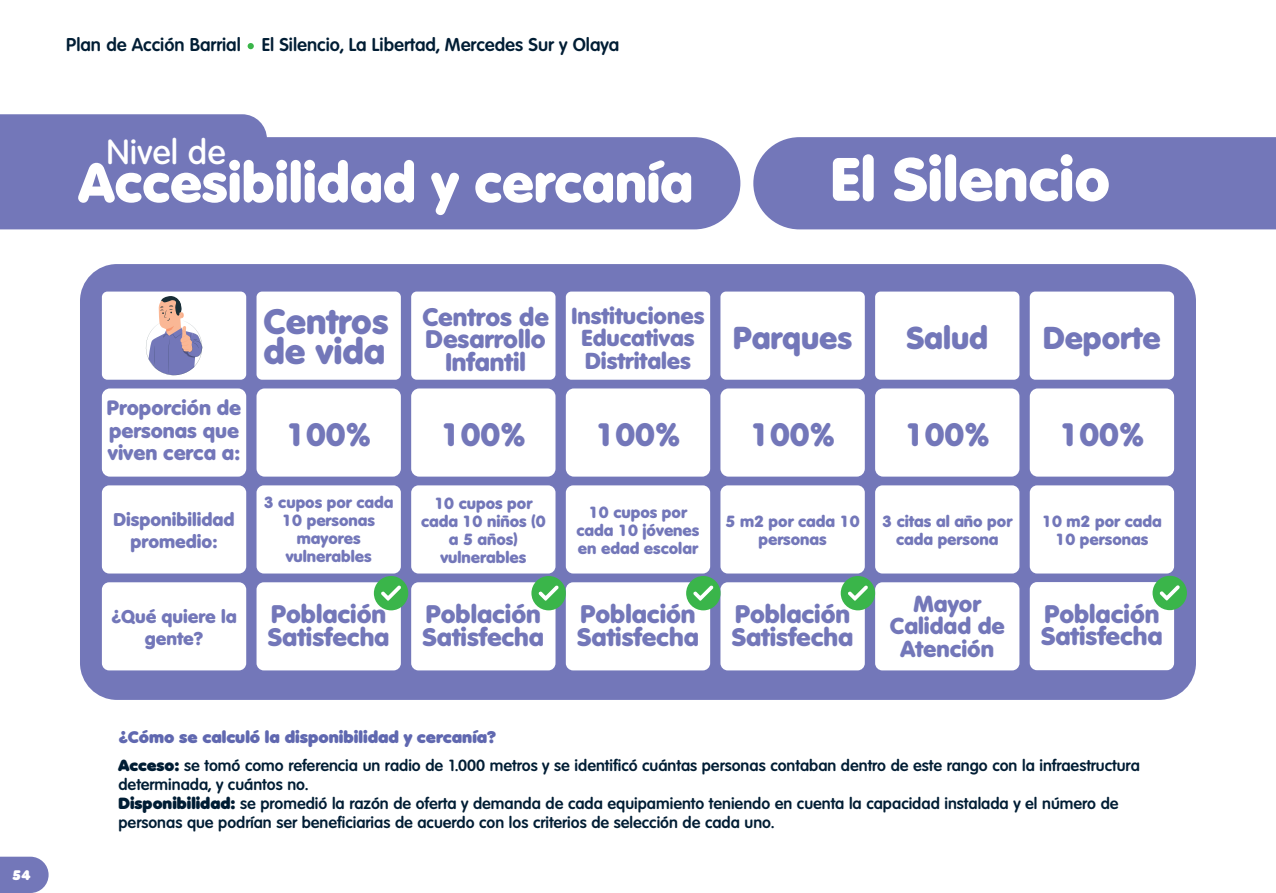
<style>
.page{position:relative;width:1276px;height:893px;background:#fff}
.page>*{position:absolute;margin:0;border:0;box-sizing:border-box;transform-origin:0 0}
.t1{font:800 59.4px "Volkswagen Serial";color:#fff}
.t2{font:800 54px "Volkswagen Serial";color:#fff}
.t3{font:800 35.1px "Volkswagen Serial";color:#7377b9}
.t4{font:800 34.43px "Volkswagen Serial";color:#7377b9}
.t5{font:500 33.75px "Volkswagen Serial";color:#fff}
.t6{font:800 31.5px "Volkswagen Serial";color:#7377b9}
.t7{font:800 30.82px "Volkswagen Serial";color:#7377b9}
.t8{font:800 24.75px/22.5px "Volkswagen Serial";color:#7377b9}
.t9{font:800 22.5px/22.5px "Volkswagen Serial";color:#7377b9;text-align:center}
.t10{font:800 20.25px/22.5px "Volkswagen Serial";color:#7377b9;text-align:justify}
.t11{font:700 18px "Volkswagen Serial";color:#001d34}
.t12{font:800 18px/22.5px "Volkswagen Serial";color:#7377b9;text-align:center}
.t13{font:900 16.43px "Volkswagen Serial";color:#6068b0}
.t14{font:700 15.75px/18.9px "Volkswagen Serial";color:#001d34}
.t15{font:800 15.75px/18px "Volkswagen Serial";color:#7377b9;text-align:center}
.t16{font:900 13.5px "Volkswagen Serial";color:#fff}
.s1{font-weight:900}
</style>
<div class="page">
<div style="left:0;top:137px;width:740px;height:92px;background:#7377b9"></div>
<div style="left:0;top:114px;width:267px;height:93px;background:#7377b9"></div>
<div style="left:753px;top:137px;width:523px;height:92px;background:#7377b9"></div>
<svg style="left:0;top:857px;width:49px;height:36px;background:#7f82bf"></svg>
<div style="left:80px;top:264px;width:1116px;height:436px;background:#7377b9;border-radius:37px"></div>
<div style="left:102px;top:292px;width:144px;height:88px;background:#fff;border-radius:6px"></div>
<svg style="left:146px;top:296px;width:56px;height:84px"></svg>
<div style="left:256px;top:292px;width:145px;height:88px;background:#fff;border-radius:6px"></div>
<div style="left:411px;top:292px;width:144px;height:88px;background:#fff;border-radius:6px"></div>
<div style="left:566px;top:292px;width:144px;height:88px;background:#fff;border-radius:6px"></div>
<div style="left:720px;top:292px;width:145px;height:88px;background:#fff;border-radius:6px"></div>
<div style="left:875px;top:292px;width:144px;height:88px;background:#fff;border-radius:6px"></div>
<div style="left:1029px;top:292px;width:145px;height:88px;background:#fff;border-radius:6px"></div>
<div style="left:102px;top:388px;width:144px;height:89px;background:#fff;border-radius:8px"></div>
<div style="left:256px;top:388px;width:145px;height:89px;background:#fff;border-radius:8px"></div>
<div style="left:411px;top:388px;width:144px;height:89px;background:#fff;border-radius:8px"></div>
<div style="left:566px;top:388px;width:144px;height:89px;background:#fff;border-radius:8px"></div>
<div style="left:720px;top:388px;width:145px;height:89px;background:#fff;border-radius:8px"></div>
<div style="left:875px;top:388px;width:144px;height:89px;background:#fff;border-radius:8px"></div>
<div style="left:1029px;top:388px;width:145px;height:89px;background:#fff;border-radius:8px"></div>
<div style="left:102px;top:485px;width:144px;height:88px;background:#fff;border-radius:7px"></div>
<div style="left:256px;top:485px;width:145px;height:88px;background:#fff;border-radius:7px"></div>
<div style="left:411px;top:485px;width:144px;height:88px;background:#fff;border-radius:7px"></div>
<div style="left:566px;top:485px;width:144px;height:88px;background:#fff;border-radius:7px"></div>
<div style="left:720px;top:485px;width:145px;height:88px;background:#fff;border-radius:7px"></div>
<div style="left:875px;top:485px;width:144px;height:88px;background:#fff;border-radius:7px"></div>
<div style="left:1029px;top:485px;width:145px;height:88px;background:#fff;border-radius:7px"></div>
<div style="left:102px;top:582px;width:144px;height:88px;background:#fff;border-radius:7px"></div>
<div style="left:256px;top:582px;width:145px;height:88px;background:#fff;border-radius:7px"></div>
<div style="left:411px;top:582px;width:144px;height:88px;background:#fff;border-radius:7px"></div>
<div style="left:566px;top:582px;width:144px;height:88px;background:#fff;border-radius:7px"></div>
<div style="left:720px;top:582px;width:145px;height:88px;background:#fff;border-radius:7px"></div>
<div style="left:875px;top:582px;width:144px;height:88px;background:#fff;border-radius:7px"></div>
<div style="left:1029px;top:582px;width:145px;height:88px;background:#fff;border-radius:7px"></div>
<div style="left:374px;top:576px;width:34px;height:34px;background:#3ab54a;border-radius:50%"></div>
<svg style="left:381px;top:585px;width:20px;height:16px"></svg>
<div style="left:531px;top:576px;width:35px;height:34px;background:#3ab54a;border-radius:50%"></div>
<svg style="left:538px;top:585px;width:21px;height:16px"></svg>
<div style="left:840px;top:576px;width:35px;height:34px;background:#3ab54a;border-radius:50%"></div>
<svg style="left:848px;top:585px;width:20px;height:16px"></svg>
<div style="left:1152px;top:576px;width:35px;height:34px;background:#3ab54a;border-radius:50%"></div>
<svg style="left:1159px;top:585px;width:20px;height:16px"></svg>
<div style="left:686px;top:576px;width:34px;height:34px;background:#3ab54a;border-radius:50%"></div>
<svg style="left:693px;top:585px;width:20px;height:16px"></svg>
<svg style="left:248px;top:43px;width:6px;height:6px"></svg>
<p class="t16" style="left:12px;top:867px;width:20px">54</p>
<p class="t11" style="left:66px;top:34px;width:554px">Plan de Acción Barrial El Silencio, La Libertad, Mercedes Sur y Olaya</p>
<h3 class="t5" style="left:107px;top:132px;width:121px">Nivel de</h3>
<h2 class="t2" style="left:79px;top:149px;width:616px">Accesibilidad y cercanía</h2>
<h1 class="t1" style="left:830px;top:142px;width:281px">El Silencio</h1>
<p class="t10" style="left:107px;top:396px;width:136px">Proporción de personas que viven cerca a:</p>
<p class="t12" style="left:113px;top:508px;width:123px">Disponibilidad promedio:</p>
<p class="t12" style="left:111px;top:605px;width:127px">¿Qué quiere la gente?</p>
<h3 class="t4" style="left:263px;top:300px;width:126px">Centros</h3>
<h3 class="t3" style="left:263px;top:329px;width:123px">de vida</h3>
<h3 class="t8" style="left:422px;top:305px;width:128px;text-align:center">Centros de<br>Desarrollo<br>Infantil</h3>
<h3 class="t9" style="left:571px;top:304px;width:134px">Instituciones<br>Educativas<br>Distritales</h3>
<h3 class="t7" style="left:733px;top:318px;width:121px">Parques</h3>
<h3 class="t7" style="left:906px;top:318px;width:83px">Salud</h3>
<h3 class="t7" style="left:1043px;top:318px;width:119px">Deporte</h3>
<h3 class="t6" style="left:286px;top:415px;width:86px">100%</h3>
<h3 class="t6" style="left:441px;top:415px;width:86px">100%</h3>
<h3 class="t6" style="left:595px;top:415px;width:86px">100%</h3>
<h3 class="t6" style="left:750px;top:415px;width:86px">100%</h3>
<h3 class="t6" style="left:905px;top:415px;width:86px">100%</h3>
<h3 class="t6" style="left:1059px;top:415px;width:86px">100%</h3>
<p class="t15" style="left:264px;top:493px;width:131px">3 cupos por cada<br>10 personas mayores vulnerables</p>
<p class="t15" style="left:421px;top:494px;width:126px">10 cupos por cada 10 niños (0 a 5 años) vulnerables</p>
<p class="t15" style="left:576px;top:503px;width:124px">10 cupos por cada 10 jóvenes en edad escolar</p>
<p class="t15" style="left:725px;top:512px;width:136px">5 m2 por cada 10 personas</p>
<p class="t15" style="left:1042px;top:512px;width:121px">10 m2 por cada<br>10 personas</p>
<p class="t15" style="left:882px;top:512px;width:132px">3 citas al año por cada persona</p>
<h3 class="t9" style="left:890px;top:592px;width:116px">Mayor<br>Calidad de<br>Atención</h3>
<h3 class="t8" style="left:268px;top:602px;width:123px">Población<br>Satisfecha</h3>
<h3 class="t8" style="left:422px;top:602px;width:123px">Población<br>Satisfecha</h3>
<h3 class="t8" style="left:732px;top:602px;width:123px">Población<br>Satisfecha</h3>
<h3 class="t8" style="left:1041px;top:602px;width:123px">Población<br>Satisfecha</h3>
<h3 class="t8" style="left:577px;top:602px;width:123px">Población<br>Satisfecha</h3>
<p class="t13" style="left:118px;top:726px;width:379px">¿Cómo se calculó la disponibilidad y cercanía?</p>
<p class="t14" style="left:118px;top:756px;width:1023px"><span class="s1">Acceso:</span> se tomó como referencia un radio de 1.000 metros y se identificó cuántas personas contaban dentro de este rango con la infraestructura determinada, y cuántos no.<br><span class="s1">Disponibilidad:</span> se promedió la razón de oferta y demanda de cada equipamiento teniendo en cuenta la capacidad instalada y el número de personas que podrían ser beneficiarias de acuerdo con los criterios de selección de cada uno.</p>
</div>
